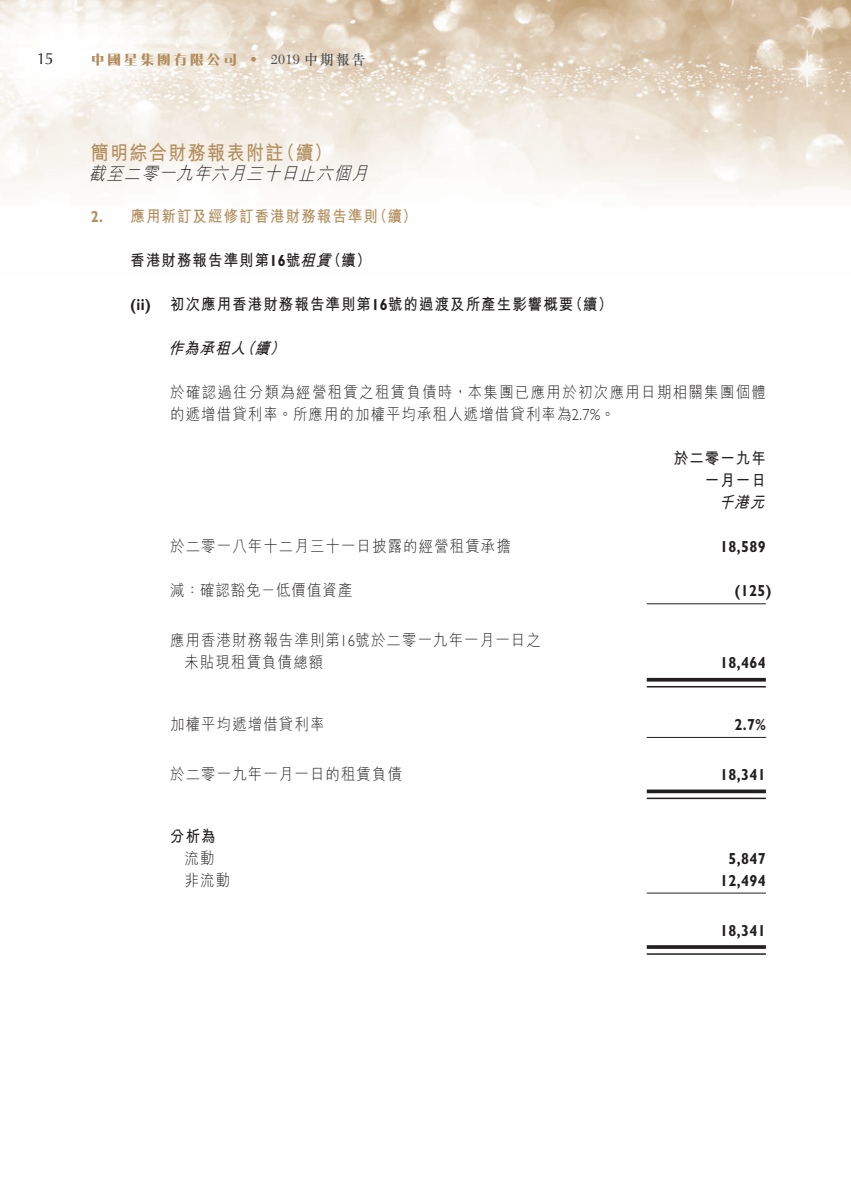
<style>
.page{position:relative;width:851px;height:1191px;background:#fff}
.page>*{position:absolute;margin:0;border:0;box-sizing:border-box;transform-origin:0 0}
.t1{font:700 20px "M Hei HK";letter-spacing:.08em;color:#b28e5d;scale:.9 1}
.t2{font:italic 300 18px "M Hei HK";color:#231f20;scale:.9 1}
.t3{font:300 16px/22px "M Hei HK";letter-spacing:.08em;color:#231f20;scale:.9 1}
.t4{font:700 16px/22px "M Hei HK";letter-spacing:.08em;color:#231f20;text-align:right;scale:.9 1}
.t5{font:700 16px "Gill Sans Std";letter-spacing:.03em;color:#231f20;scale:.9 1}
.t6{font:700 16px "M Hei HK";letter-spacing:.08em;color:#b28e5d;scale:.9 1}
.t7{font:italic 700 16px "M Hei HK";color:#231f20;scale:.9 1}
.t8{font:16px "Optima LT Std";color:#231f20}
.t9{font:700 16px "Gill Sans Std";color:#b28e5d;scale:.9 1}
.t10{font:800 14px "M Razor HK";letter-spacing:.18em;color:#b28e5d}
.t11{font:14px "New Caledonia LT Std";color:#4b4c4d}
.t12{font:500 14px "Optima LT Std";color:#b28e5d}
.s1{font-family:"M Sung HK";font-weight:500}
.s2{font-family:"Gill Sans Std"}
.s3{font-style:italic}
</style>
<div class="page">
<img style="left:0;top:0;width:850px;height:196px">
<hr style="left:646px;top:603px;width:119px;height:1px;background:#231f20">
<hr style="left:646px;top:678px;width:119px;height:3px;background:#231f20">
<hr style="left:646px;top:686px;width:119px;height:1px;background:#231f20">
<hr style="left:646px;top:737px;width:119px;height:1px;background:#231f20">
<svg style="left:646px;top:789px;width:119px;height:4px"></svg>
<hr style="left:646px;top:797px;width:119px;height:2px;background:#231f20">
<hr style="left:646px;top:892px;width:119px;height:1px;background:#231f20">
<svg style="left:646px;top:945px;width:119px;height:4px"></svg>
<hr style="left:646px;top:953px;width:119px;height:1px;background:#231f20">
<p class="t8" style="left:37px;top:50px;width:18px">15</p>
<p class="t10" style="left:91px;top:50px;width:148px">中國星集團有限公司</p>
<p class="t12" style="left:250px;top:52px;width:8px">•</p>
<p class="t11" style="left:271px;top:52px;width:96px">2019 <span class="s1">中期報告</span></p>
<p class="t1" style="left:91px;top:138px;width:216px">簡明綜合財務報表附註</p>
<p class="t2" style="left:89px;top:161px;width:318px">截至二零一九年六月三十日止六個月</p>
<p class="t1" style="left:277px;top:138px;width:63px">（續(</p>
<p class="t9" style="left:91px;top:207px;width:15px">2.</p>
<p class="t6" style="left:130px;top:205px;width:276px">應用新訂及經修訂香港財務報告準則</p>
<p class="t6" style="left:373px;top:205px;width:50px">（續(</p>
<p class="t4" style="left:130px;top:248px;width:229px">香港財務報告準則第<span class="s2">16</span>號<span class="s3">租賃</span></p>
<p class="t4" style="left:326px;top:248px;width:50px">（續(</p>
<p class="t5" style="left:130px;top:295px;width:24px">(ii)</p>
<p class="t4" style="left:170px;top:292px;width:449px">初次應用香港財務報告準則第<span class="s2">16</span>號的過渡及所產生影響概要</p>
<p class="t4" style="left:568px;top:292px;width:50px">（續(</p>
<p class="t7" style="left:168px;top:337px;width:120px">作為承租人續</p>
<p class="t7" style="left:240px;top:337px;width:24px">（</p>
<p class="t3" style="left:170px;top:381px;width:663px">於確認過往分類為經營租賃之租賃負債時，本集團已應用於初次應用日期相關集團個體的遞增借貸利率。所應用的加權平均承租人遞增借貸利率為<span class="s2">2.7%</span>。</p>
<p class="t4" style="left:673px;top:446px;width:104px">於二零一九年一月一日</p>
<p class="t7" style="left:718px;top:491px;width:58px">千港元</p>
<p class="t5" style="left:720px;top:537px;width:52px">18,589</p>
<p class="t7" style="left:270px;top:337px;width:24px">(</p>
<p class="t3" style="left:170px;top:535px;width:380px">於二零一八年十二月三十一日披露的經營租賃承擔</p>
<p class="t3" style="left:170px;top:579px;width:204px">減：確認豁免－低價值資產</p>
<p class="t3" style="left:170px;top:629px;width:413px">應用香港財務報告準則第<span class="s2">16</span>號於二零一九年一月一日之</p>
<p class="t5" style="left:734px;top:581px;width:42px">)125(</p>
<p class="t3" style="left:184px;top:651px;width:155px">未貼現租賃負債總額</p>
<p class="t5" style="left:720px;top:653px;width:52px">18,464</p>
<p class="t3" style="left:170px;top:712px;width:173px">加權平均遞增借貸利率</p>
<p class="t5" style="left:734px;top:715px;width:36px">2.7%</p>
<p class="t3" style="left:170px;top:762px;width:259px">於二零一九年一月一日的租賃負債</p>
<p class="t5" style="left:720px;top:765px;width:52px">18,341</p>
<p class="t4" style="left:170px;top:823px;width:52px">分析為</p>
<p class="t3" style="left:184px;top:846px;width:35px">流動</p>
<p class="t5" style="left:728px;top:848px;width:43px">5,847</p>
<p class="t3" style="left:184px;top:868px;width:52px">非流動</p>
<p class="t5" style="left:720px;top:870px;width:52px">12,494</p>
<p class="t5" style="left:720px;top:920px;width:52px">18,341</p>
</div>
